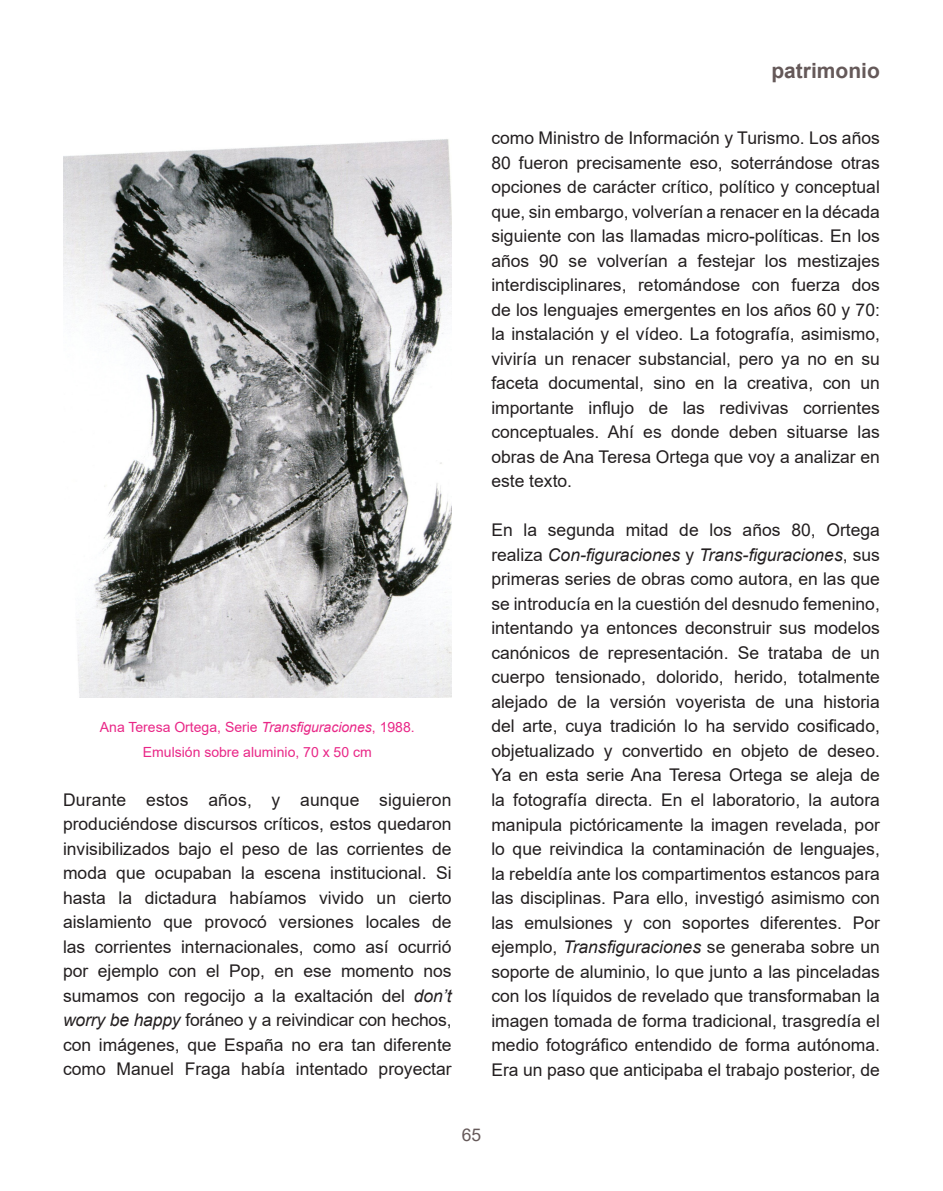
<style>
.page{position:relative;width:943px;height:1191px;background:#fff}
.page>*{position:absolute;margin:0;border:0;box-sizing:border-box;transform-origin:0 0}
.t1{font:700 21px "Arial";color:#655959}
.t2{font:17.5px/24.5px "Arial";color:#231f20;text-align:justify}
.t3{font:17.5px "Arial";color:#655959}
.t4{font:14px "Arial";color:#e92787}
.s1{font-style:italic}
</style>
<div class="page">
<img style="left:63px;top:139px;width:388px;height:558px">
<p class="t1" style="left:771px;top:56px;width:110px">patrimonio</p>
<p class="t4" style="left:100px;top:717px;width:316px">Ana Teresa Ortega, Serie <span class="s1">Transfiguraciones</span>, 1988.</p>
<p class="t4" style="left:143px;top:742px;width:230px">Emulsión sobre aluminio, 70 x 50 cm</p>
<p class="t2" style="left:63px;top:787px;width:390px">Durante estos años, y aunque siguieron produciéndose discursos críticos, estos quedaron invisibilizados bajo el peso de las corrientes de moda que ocupaban la escena institucional. Si hasta la dictadura habíamos vivido un cierto aislamiento que provocó versiones locales de las corrientes internacionales, como así ocurrió por ejemplo con el Pop, en ese momento nos sumamos con regocijo a la exaltación del <span class="s1">don’t worry be happy</span> foráneo y a reivindicar con hechos, con imágenes, que España no era tan diferente como Manuel Fraga había intentado proyectar</p>
<p class="t2" style="left:491px;top:126px;width:390px">como Ministro de Información y Turismo. Los años 80 fueron precisamente eso, soterrándose otras opciones de carácter crítico, político y conceptual que, sin embargo, volverían a renacer en la década siguiente con las llamadas micro-políticas. En los años 90 se volverían a festejar los mestizajes interdisciplinares, retomándose con fuerza dos de los lenguajes emergentes en los años 60 y 70: la instalación y el vídeo. La fotografía, asimismo, viviría un renacer substancial, pero ya no en su faceta documental, sino en la creativa, con un importante influjo de las redivivas corrientes conceptuales. Ahí es donde deben situarse las obras de Ana Teresa Ortega que voy a analizar en este texto.</p>
<p class="t2" style="left:491px;top:518px;width:390px">En la segunda mitad de los años 80, Ortega realiza <span class="s1">Con-figuraciones</span> y <span class="s1">Trans-figuraciones</span>, sus primeras series de obras como autora, en las que se introducía en la cuestión del desnudo femenino, intentando ya entonces deconstruir sus modelos canónicos de representación. Se trataba de un cuerpo tensionado, dolorido, herido, totalmente alejado de la versión voyerista de una historia del arte, cuya tradición lo ha servido cosificado, objetualizado y convertido en objeto de deseo.<br>Ya en esta serie Ana Teresa Ortega se aleja de la fotografía directa. En el laboratorio, la autora manipula pictóricamente la imagen revelada, por lo que reivindica la contaminación de lenguajes, la rebeldía ante los compartimentos estancos para las disciplinas. Para ello, investigó asimismo con las emulsiones y con soportes diferentes. Por ejemplo, <span class="s1">Transfiguraciones</span> se generaba sobre un soporte de aluminio, lo que junto a las pinceladas con los líquidos de revelado que transformaban la imagen tomada de forma tradicional, trasgredía el medio fotográfico entendido de forma autónoma.<br>Era un paso que anticipaba el trabajo posterior, de</p>
<p class="t3" style="left:462px;top:1122px;width:21px">65</p>
</div>
